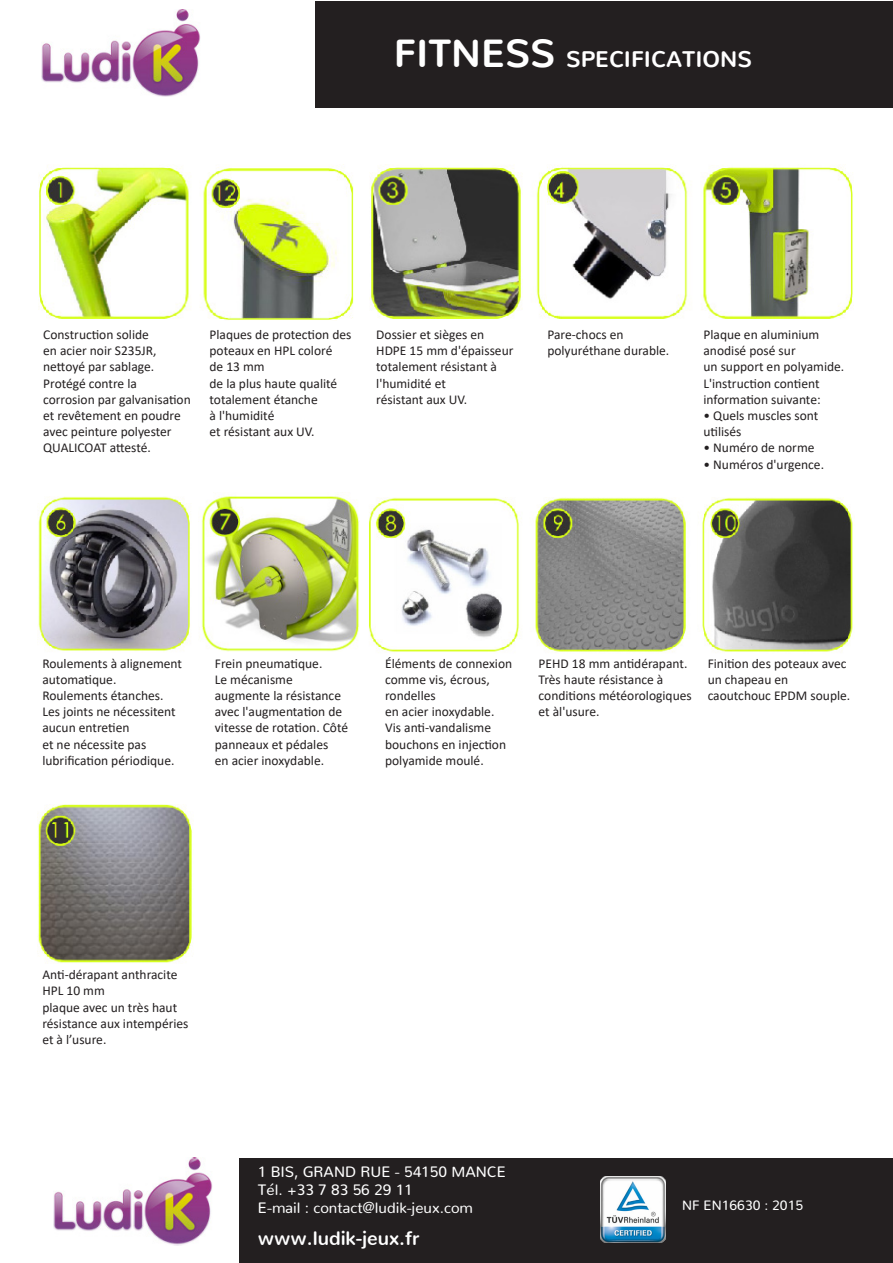
<style>
.page{position:relative;width:893px;height:1263px;background:#fff}
.page>*{position:absolute;margin:0;border:0;box-sizing:border-box;transform-origin:0 0}
.t1{font:700 22.5px "Nunito";color:#fff}
.t2{font:700 19.5px "Nunito";color:#fff}
.t3{font:15px/18px "Nunito";color:#fff}
.t4{font:13.5px "Calibri";color:#231f20}
.t5{font:13.5px "Nunito";color:#fff}
.s1{font-size:39px}
</style>
<div class="page">
<div style="left:315px;top:1px;width:578px;height:106px;background:#231f20"></div>
<img style="left:41px;top:9px;width:160px;height:87px">
<img style="left:53px;top:1158px;width:160px;height:87px">
<div style="left:240px;top:1158px;width:653px;height:104px;background:#231f20"></div>
<img style="left:600px;top:1177px;width:65px;height:65px">
<img style="left:39px;top:164px;width:814px;height:156px">
<img style="left:38px;top:497px;width:152px;height:154px">
<img style="left:201px;top:496px;width:159px;height:155px">
<img style="left:369px;top:497px;width:484px;height:156px">
<img style="left:38px;top:805px;width:155px;height:158px">
<p class="t1" style="left:394px;top:39px;width:360px"><span class="s1">FITNESS</span> SPECIFICATIONS</p>
<p class="t4" style="left:43px;top:325px;width:107px">Construction solide</p>
<p class="t4" style="left:43px;top:341px;width:115px">en acier noir S235JR,</p>
<p class="t4" style="left:43px;top:358px;width:113px">nettoyé par sablage.</p>
<p class="t4" style="left:43px;top:374px;width:95px">Protégé contre la</p>
<p class="t4" style="left:43px;top:390px;width:149px">corrosion par galvanisation</p>
<p class="t4" style="left:43px;top:406px;width:139px">et revêtement en poudre</p>
<p class="t4" style="left:43px;top:422px;width:130px">avec peinture polyester</p>
<p class="t4" style="left:43px;top:439px;width:109px">QUALICOAT attesté.</p>
<p class="t4" style="left:209px;top:325px;width:144px">Plaques de protection des</p>
<p class="t4" style="left:209px;top:341px;width:124px">poteaux en HPL coloré</p>
<p class="t4" style="left:209px;top:358px;width:57px">de 13 mm</p>
<p class="t4" style="left:209px;top:374px;width:129px">de la plus haute qualité</p>
<p class="t4" style="left:209px;top:390px;width:110px">totalement étanche</p>
<p class="t4" style="left:209px;top:406px;width:66px">à l'humidité</p>
<p class="t4" style="left:209px;top:422px;width:107px">et résistant aux UV.</p>
<p class="t4" style="left:376px;top:325px;width:109px">Dossier et sièges en</p>
<p class="t4" style="left:376px;top:341px;width:139px">HDPE 15 mm d'épaisseur</p>
<p class="t4" style="left:376px;top:358px;width:122px">totalement résistant à</p>
<p class="t4" style="left:376px;top:374px;width:71px">l'humidité et</p>
<p class="t4" style="left:376px;top:390px;width:92px">résistant aux UV.</p>
<p class="t4" style="left:547px;top:325px;width:78px">Pare-chocs en</p>
<p class="t4" style="left:547px;top:341px;width:124px">polyuréthane durable.</p>
<p class="t4" style="left:703px;top:325px;width:117px">Plaque en aluminium</p>
<p class="t4" style="left:703px;top:341px;width:94px">anodisé posé sur</p>
<p class="t4" style="left:703px;top:358px;width:142px">un support en polyamide.</p>
<p class="t4" style="left:703px;top:374px;width:118px">L'instruction contient</p>
<p class="t4" style="left:703px;top:390px;width:119px">information suivante:</p>
<p class="t4" style="left:703px;top:406px;width:117px">• Quels muscles sont</p>
<p class="t4" style="left:703px;top:422px;width:40px">utilisés</p>
<p class="t4" style="left:703px;top:439px;width:113px">• Numéro de norme</p>
<p class="t4" style="left:703px;top:455px;width:122px">• Numéros d'urgence.</p>
<p class="t4" style="left:42px;top:654px;width:141px">Roulements à alignement</p>
<p class="t4" style="left:42px;top:670px;width:76px">automatique.</p>
<p class="t4" style="left:42px;top:686px;width:123px">Roulements étanches.</p>
<p class="t4" style="left:42px;top:702px;width:135px">Les joints ne nécessitent</p>
<p class="t4" style="left:42px;top:718px;width:89px">aucun entretien</p>
<p class="t4" style="left:42px;top:735px;width:105px">et ne nécessite pas</p>
<p class="t4" style="left:42px;top:751px;width:134px">lubrification périodique.</p>
<p class="t4" style="left:215px;top:654px;width:109px">Frein pneumatique.</p>
<p class="t4" style="left:215px;top:670px;width:79px">Le mécanisme</p>
<p class="t4" style="left:215px;top:686px;width:128px">augmente la résistance</p>
<p class="t4" style="left:215px;top:702px;width:129px">avec l'augmentation de</p>
<p class="t4" style="left:215px;top:718px;width:135px">vitesse de rotation. Côté</p>
<p class="t4" style="left:215px;top:735px;width:115px">panneaux et pédales</p>
<p class="t4" style="left:215px;top:751px;width:111px">en acier inoxydable.</p>
<p class="t4" style="left:385px;top:654px;width:129px">Éléments de connexion</p>
<p class="t4" style="left:385px;top:670px;width:106px">comme vis, écrous,</p>
<p class="t4" style="left:385px;top:686px;width:52px">rondelles</p>
<p class="t4" style="left:385px;top:702px;width:111px">en acier inoxydable.</p>
<p class="t4" style="left:385px;top:718px;width:108px">Vis anti-vandalisme</p>
<p class="t4" style="left:385px;top:735px;width:123px">bouchons en injection</p>
<p class="t4" style="left:385px;top:751px;width:100px">polyamide moulé.</p>
<p class="t4" style="left:539px;top:654px;width:150px">PEHD 18 mm antidérapant.</p>
<p class="t4" style="left:539px;top:670px;width:126px">Très haute résistance à</p>
<p class="t4" style="left:539px;top:686px;width:155px">conditions météorologiques</p>
<p class="t4" style="left:539px;top:702px;width:62px">et àl'usure.</p>
<p class="t4" style="left:708px;top:654px;width:140px">Finition des poteaux avec</p>
<p class="t4" style="left:708px;top:670px;width:82px">un chapeau en</p>
<p class="t4" style="left:708px;top:686px;width:144px">caoutchouc EPDM souple.</p>
<p class="t4" style="left:42px;top:965px;width:137px">Anti-dérapant anthracite</p>
<p class="t4" style="left:42px;top:982px;width:64px">HPL 10 mm</p>
<p class="t4" style="left:42px;top:998px;width:136px">plaque avec un très haut</p>
<p class="t4" style="left:42px;top:1014px;width:148px">résistance aux intempéries</p>
<p class="t4" style="left:42px;top:1030px;width:66px">et à l’usure.</p>
<p class="t3" style="left:258px;top:1161px;width:250px">1 BIS, GRAND RUE - 54150 MANCE<br>Tél. +33 7 83 56 29 11<br>E-mail : contact@ludik-jeux.com</p>
<p class="t2" style="left:258px;top:1221px;width:163px">www.ludik-jeux.fr</p>
<p class="t5" style="left:682px;top:1194px;width:123px">NF EN16630 : 2015</p>
</div>
